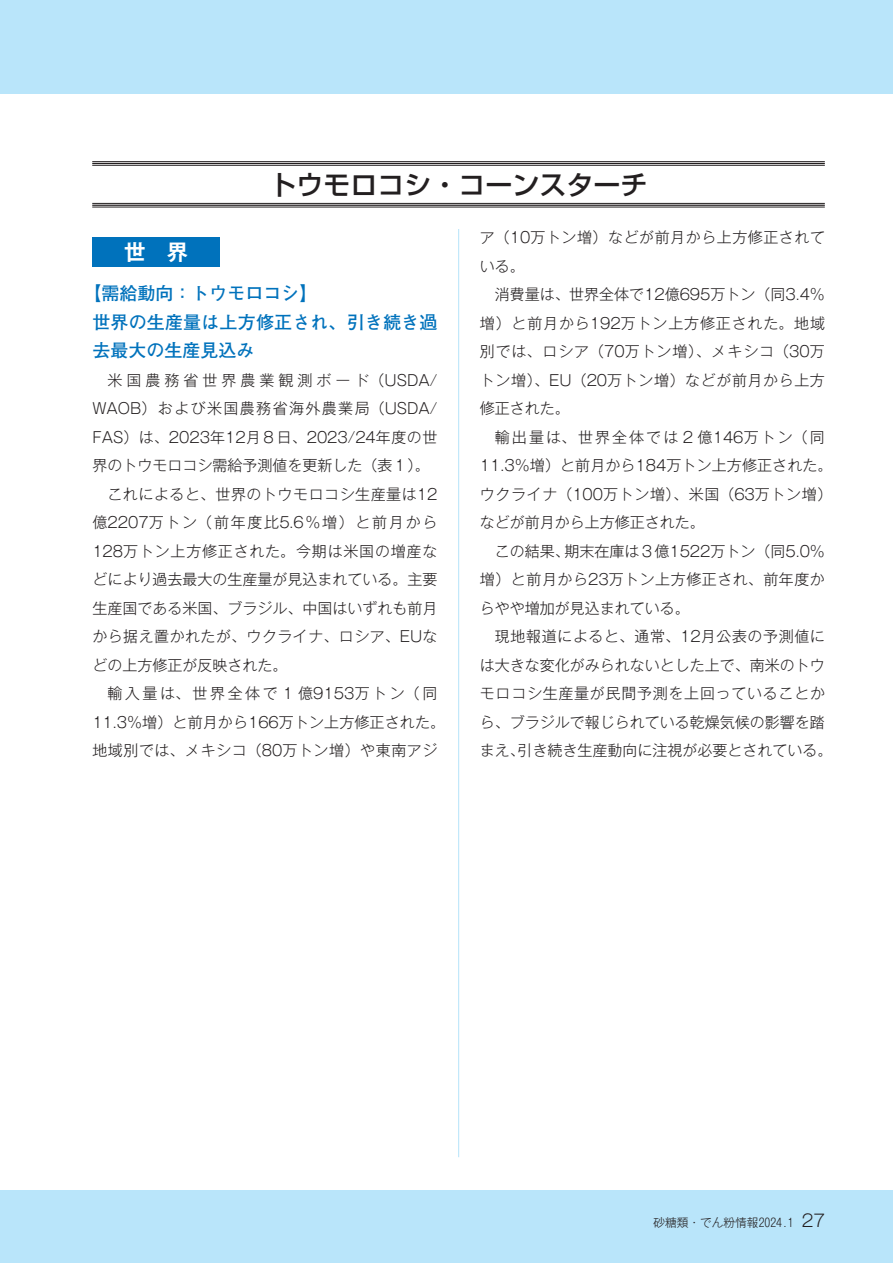
<style>
.page{position:relative;width:893px;height:1263px;background:#fff}
.page>*{position:absolute;margin:0;border:0;box-sizing:border-box;transform-origin:0 0}
.t1{font:500 27px "Shin Go Pr 5";color:#231f20}
.t2{font:700 21.3px "Koz Go Pr 6 N";color:#fff}
.t3{font:700 18px/28.5px "Futo Go B101 Pr 5";letter-spacing:.005em;color:#0072bc}
.t4{font:300 15px/28.5px "Gothic MB101 Pr 5";letter-spacing:.01em;color:#231f20;text-align:justify}
.t5{font:300 15px/28.5px "Gothic MB101 Pr 5";letter-spacing:.035em;color:#231f20}
.t6{font:300 15px "Gothic MB101 Pr 5";letter-spacing:.095em;color:#231f20}
.t7{font:300 15px "Gothic MB101 Pr 5";letter-spacing:.115em;color:#231f20}
.t8{font:300 15px "Gothic MB101 Pr 5";letter-spacing:.05em;color:#231f20}
.t9{font:300 15px "Gothic MB101 Pr 5";letter-spacing:.03em;color:#231f20}
.t10{font:300 15px "Gothic MB101 Pr 5";letter-spacing:.17em;color:#231f20}
.t11{font:300 15px "Gothic MB101 Pr 5";letter-spacing:.27em;color:#231f20}
.t12{font:300 11.7px "Gothic MB101 Pr 5";color:#231f20}
.s1{font-size:16.95px}
</style>
<div class="page">
<div style="left:0;top:1191px;width:893px;height:72px;background:#b9e5fa"></div>
<div style="left:0;top:0;width:893px;height:94px;background:#b9e5fa"></div>
<hr style="left:458px;top:145px;width:1px;height:1012px;background:#b9e5fa">
<div style="left:92px;top:237px;width:128px;height:30px;background:#0072bc"></div>
<div style="left:92px;top:140px;width:733px;height:89px;background:#fff"></div>
<div style="left:92px;top:161px;width:733px;height:5px;background:#c3c2c2"></div>
<svg style="left:92px;top:204px;width:733px;height:3px"></svg>
<hr style="left:92px;top:161px;width:733px;height:1px;background:#231f20">
<hr style="left:92px;top:163px;width:733px;height:1px;background:#231f20">
<hr style="left:92px;top:165px;width:733px;height:1px;background:#231f20">
<hr style="left:92px;top:203px;width:733px;height:1px;background:#231f20">
<hr style="left:92px;top:205px;width:733px;height:1px;background:#231f20">
<hr style="left:92px;top:207px;width:733px;height:1px;background:#231f20">
<h1 class="t1" style="left:270px;top:162px;width:380px">トウモロコシ・コーンスターチ</h1>
<h2 class="t2" style="left:124px;top:240px;width:65px">世　界</h2>
<p class="t3" style="left:92px;top:278px;width:347px;text-indent:-9px">【需給動向：トウモロコシ】<br>世界の生産量は上方修正され、引き続き過去最大の生産見込み</p>
<p class="t11" style="left:107px;top:368px;width:332px">米国農務省世界農業観測ボード（USDA/</p>
<p class="t6" style="left:92px;top:396px;width:347px">WAOB）および米国農務省海外農業局（USDA/</p>
<p class="t4" style="left:92px;top:422px;width:346px">FAS）は、2023年12月８日、2023/24年度の世</p>
<p class="t4" style="left:92px;top:450px;width:339px">界のトウモロコシ需給予測値を更新した（表１）。</p>
<p class="t5" style="left:107px;top:479px;width:332px">これによると、世界のトウモロコシ生産量は12</p>
<p class="t7" style="left:92px;top:510px;width:347px">億2207万トン（前年度比5.6％増）と前月から</p>
<p class="t8" style="left:92px;top:539px;width:346px">128万トン上方修正された。今期は米国の増産な</p>
<p class="t4" style="left:92px;top:564px;width:346px">どにより過去最大の生産量が見込まれている。主要</p>
<p class="t4" style="left:92px;top:593px;width:346px">生産国である米国、ブラジル、中国はいずれも前月</p>
<p class="t9" style="left:92px;top:624px;width:346px">から据え置かれたが、ウクライナ、ロシア、EUな</p>
<p class="t4" style="left:92px;top:650px;width:196px">どの上方修正が反映された。</p>
<p class="t10" style="left:107px;top:681px;width:332px">輸入量は、世界全体で１億9153万トン（同</p>
<p class="t4" style="left:92px;top:707px;width:354px">11.3％増）と前月から166万トン上方修正された。</p>
<p class="t5" style="left:92px;top:735px;width:347px">地域別では、メキシコ（80万トン増）や東南アジ</p>
<p class="t5" style="left:480px;top:222px;width:347px">ア（10万トン増）などが前月から上方修正されている。</p>
<p class="t4" style="left:480px;top:279px;width:347px;text-indent:15px">消費量は、世界全体で12億695万トン（同3.4％増）と前月から192万トン上方修正された。地域別では、ロシア（70万トン増）、メキシコ（30万トン増）、EU（20万トン増）などが前月から上方修正された。</p>
<p class="t4" style="left:480px;top:422px;width:354px;text-align:left;text-indent:15px">輸出量は、世界全体では２億146万トン（同<br>11.3％増）と前月から184万トン上方修正された。ウクライナ（100万トン増）、米国（63万トン増）などが前月から上方修正された。</p>
<p class="t4" style="left:480px;top:536px;width:347px;text-indent:15px">この結果、期末在庫は３億1522万トン（同5.0％増）と前月から23万トン上方修正され、前年度からやや増加が見込まれている。</p>
<p class="t4" style="left:480px;top:621px;width:354px;text-align:center">現地報道によると、通常、12月公表の予測値に<br>は大きな変化がみられないとした上で、南米のトウモロコシ生産量が民間予測を上回っていることから、ブラジルで報じられている乾燥気候の影響を踏まえ、引き続き生産動向に注視が必要とされている。</p>
<p class="t12" style="left:653px;top:1212px;width:173px">砂糖類・でん粉情報2024.1 <span class="s1">27</span></p>
</div>
